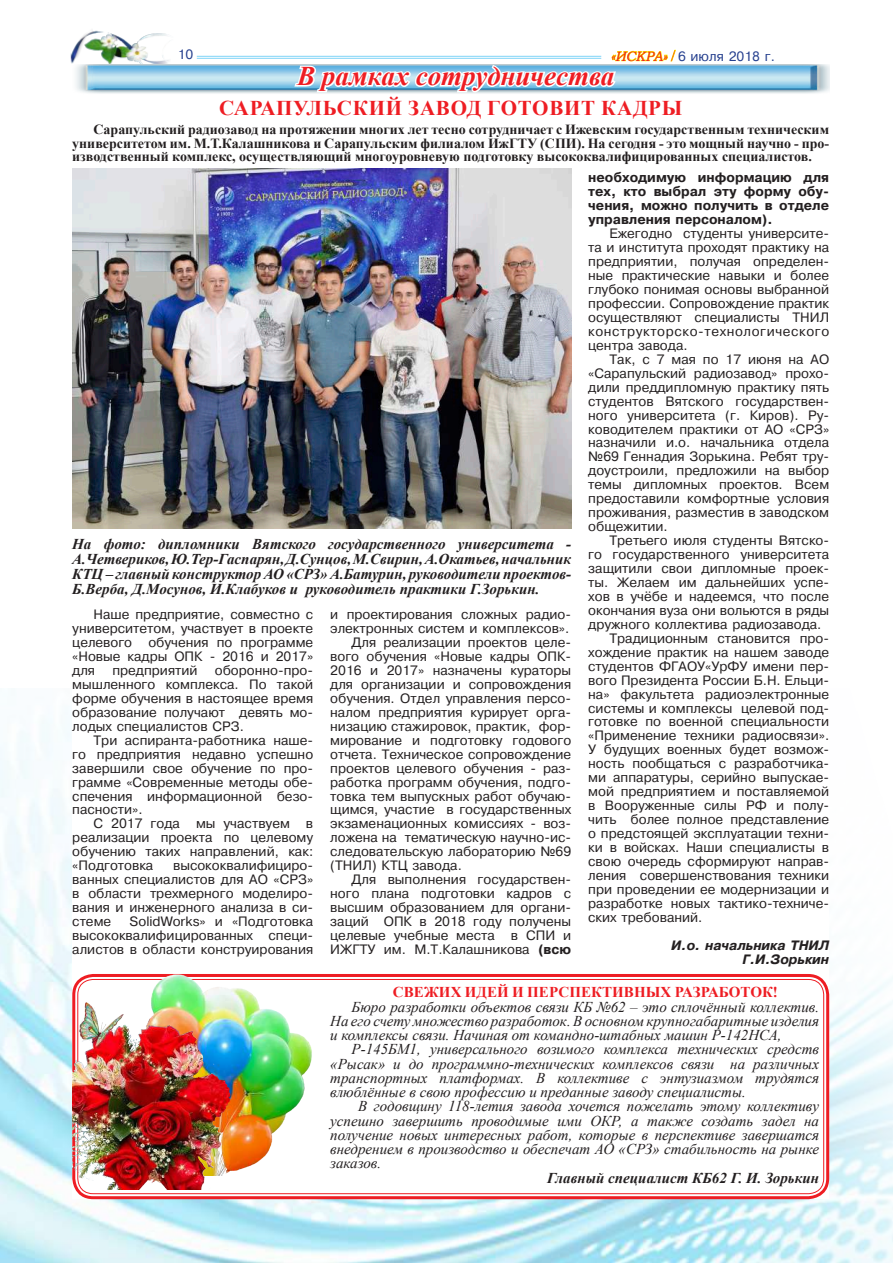
<style>
.page{position:relative;width:893px;height:1263px;background:#fff}
.page>*{position:absolute;margin:0;border:0;box-sizing:border-box;transform-origin:0 0}
.t1{font:italic 700 27px "Times New Roman";color:#ee1d23}
.t2{font:700 21px "Times New Roman";letter-spacing:.035em;color:#ee1d23}
.t3{font:italic 15px/14.2px "Times New Roman";color:#231f20;text-align:justify}
.t4{font:italic 700 15px/15px "Times New Roman";color:#231f20;text-align:justify}
.t5{font:700 15px "Times New Roman";letter-spacing:.005em;color:#ee1d23}
.t6{font:700 13.95px/13.5px "Times New Roman";color:#231f20;text-align:justify}
.t7{font:13.5px/14px "Pragmatica Cyrillic";color:#231f20;text-align:justify}
.t8{font:13.5px/14px "Pragmatica Bold Cyrillic";color:#231f20;text-align:justify}
.t9{font:13.5px/14px "Pragmatica Bold Italic Cyrillic";color:#231f20;text-align:right}
.t10{font:13.5px "Pragmatica Cyrillic";color:#253f8e}
.s1{font-family:"Bookman Old Style";font-style:italic;color:#ee1d23}
.s2{font-family:"Times New Roman";font-size:15px;color:#ee1d23}
.s3{font-family:"Pragmatica Bold Cyrillic"}
</style>
<div class="page">
<img style="left:71px;top:30px;width:98px;height:34px">
<hr style="left:197px;top:56px;width:404px;height:1px;background:#80d4f7">
<hr style="left:197px;top:58px;width:404px;height:1px;background:#80d4f7">
<img style="left:76px;top:64px;width:753px;height:30px">
<img style="left:0;top:719px;width:893px;height:544px">
<div style="left:72px;top:561px;width:757px;height:638px;background:#fff"></div>
<svg style="left:292px;top:49px;width:384px;height:169px"></svg>
<img style="left:72px;top:168px;width:499px;height:361px">
<div style="left:72px;top:974px;width:757px;height:225px;border:3px solid #ee1d23;border-radius:20px"></div>
<img style="left:127px;top:974px;width:186px;height:140px">
<img style="left:72px;top:985px;width:214px;height:204px">
<p class="t10" style="left:178px;top:47px;width:17px">10</p>
<p class="t10" style="left:611px;top:49px;width:165px"><span class="s1">«ИСКРА»</span> <span class="s2">/</span> 6 июля 2018 г.</p>
<h1 class="t1" style="left:297px;top:57px;width:319px">В рамках сотрудничества</h1>
<h2 class="t2" style="left:219px;top:93px;width:465px">САРАПУЛЬСКИЙ ЗАВОД ГОТОВИТ КАДРЫ</h2>
<p class="t6" style="left:72px;top:122px;width:758px;text-indent:21px">Сарапульский радиозавод на протяжении многих лет тесно сотрудничает с Ижевским государственным техническим университетом им. М.Т.Калашникова и Сарапульским филиалом ИжГТУ (СПИ). На сегодня - это мощный научно - про&shy;изводственный комплекс, осуществляющий многоуровневую подготовку высококвалифицированных специалистов.</p>
<p class="t4" style="left:72px;top:536px;width:500px">На фото: дипломники Вятского государственного университета - А.Четвериков, Ю.Тер-Гаспарян, Д.Сунцов, М.Свирин, А.Окатьев, начальник КТЦ – главный конструктор АО «СРЗ» А.Батурин, руководители проектов-Б.Верба, Д.Мосунов, И.Клабуков и руководитель практики Г.Зорькин.</p>
<p class="t7" style="left:72px;top:608px;width:242px;text-indent:21px">Наше предприятие, совместно с университетом, участвует в проекте целевого обучения по программе «Новые кадры ОПК - 2016 и 2017» для</p>
<p class="t7" style="left:330px;top:608px;width:242px">и проектирования сложных радио-</p>
<p class="t7" style="left:330px;top:622px;width:241px">электронных систем и комплексов».</p>
<p class="t7" style="left:351px;top:636px;width:221px">Для реализации проектов целе-</p>
<p class="t7" style="left:330px;top:650px;width:242px">вого обучения «Новые кадры ОПК-</p>
<p class="t7" style="left:330px;top:664px;width:242px">2016 и 2017» назначены кураторы</p>
<p class="t7" style="left:330px;top:678px;width:242px">для организации и сопровождения</p>
<p class="t7" style="left:330px;top:691px;width:242px">обучения. Отдел управления персо-</p>
<p class="t7" style="left:330px;top:705px;width:242px">налом предприятия курирует орга-</p>
<p class="t7" style="left:330px;top:719px;width:242px">низацию стажировок, практик, фор-</p>
<p class="t7" style="left:330px;top:733px;width:242px">мирование и подготовку годового</p>
<p class="t7" style="left:330px;top:747px;width:242px">отчета. Техническое сопровождение</p>
<p class="t7" style="left:330px;top:761px;width:242px">проектов целевого обучения - раз-</p>
<p class="t7" style="left:330px;top:775px;width:242px">работка программ обучения, подго-</p>
<p class="t7" style="left:330px;top:789px;width:242px">товка тем выпускных работ обучаю-</p>
<p class="t7" style="left:330px;top:803px;width:242px">щимся, участие в государственных</p>
<p class="t7" style="left:330px;top:817px;width:242px">экзаменационных комиссиях - воз-</p>
<p class="t7" style="left:330px;top:831px;width:242px">ложена на тематическую научно-ис-</p>
<p class="t7" style="left:330px;top:845px;width:242px">следовательскую лабораторию ¹69</p>
<p class="t7" style="left:330px;top:859px;width:133px">(ТНИЛ) КТЦ завода.</p>
<p class="t7" style="left:351px;top:873px;width:221px">Для выполнения государствен-</p>
<p class="t7" style="left:330px;top:887px;width:242px">ного плана подготовки кадров с</p>
<p class="t7" style="left:330px;top:901px;width:242px">высшим образованием для органи-</p>
<p class="t7" style="left:330px;top:915px;width:242px">заций ОПК в 2018 году получены</p>
<p class="t7" style="left:330px;top:929px;width:242px">целевые учебные места в СПИ и</p>
<p class="t7" style="left:330px;top:943px;width:242px">ИЖГТУ им. М.Т.Калашникова <span class="s3">(всю</span></p>
<p class="t7" style="left:72px;top:664px;width:242px;text-indent:142px">оборонно-про&shy;мышленного комплекса. По такой форме обучения в настоящее время образование получают девять мо&shy;лодых специалистов СРЗ.</p>
<p class="t7" style="left:72px;top:733px;width:242px;text-indent:21px">Три аспиранта-работника наше&shy;го предприятия недавно успешно завершили свое обучение по про&shy;грамме «Современные методы обе&shy;спечения информационной безо&shy;пасности».</p>
<p class="t7" style="left:72px;top:817px;width:242px;text-indent:21px">С 2017 года мы участвуем в реализации проекта по целевому обучению таких направлений, как: «Подготовка</p>
<p class="t7" style="left:112px;top:664px;width:87px">предприятий</p>
<p class="t7" style="left:72px;top:859px;width:242px;text-indent:101px">высококвалифициро&shy;ванных специалистов для АО «СРЗ» в области трехмерного моделиро&shy;вания и инженерного анализа в си&shy;стеме</p>
<p class="t7" style="left:72px;top:915px;width:242px;text-indent:57px">SolidWorks» и «Подготовка высококвалифицированных специ&shy;алистов в области конструирования</p>
<p class="t8" style="left:588px;top:171px;width:242px">необходимую информацию для тех, кто выбрал эту форму обу&shy;чения, можно получить в отделе управления персоналом).</p>
<p class="t7" style="left:588px;top:227px;width:243px;text-indent:21px">Ежегодно студенты университе&shy;та и института проходят практику на предприятии, получая определен&shy;ные практические навыки и более глубоко понимая основы выбранной профессии. Сопровождение практик осуществляют специалисты ТНИЛ конструкторско-технологического центра завода.</p>
<p class="t7" style="left:588px;top:352px;width:242px;text-indent:21px">Так, с 7 мая по 17 июня на АО «Сарапульский радиозавод» прохо&shy;дили преддипломную практику пять студентов Вятского государствен&shy;ного университета (г. Киров). Ру&shy;ководителем практики от АО «СРЗ» назначили и.о. начальника отдела ¹69 Геннадия Зорькина. Ребят тру&shy;доустроили, предложили на выбор темы дипломных проектов. Всем предоставили комфортные условия проживания, разместив в заводском общежитии.</p>
<p class="t7" style="left:609px;top:534px;width:221px">Третьего июля студенты Вятско-</p>
<p class="t7" style="left:588px;top:548px;width:242px">го государственного университета</p>
<p class="t7" style="left:588px;top:562px;width:242px">защитили свои дипломные проек-</p>
<p class="t7" style="left:588px;top:576px;width:242px">ты. Желаем им дальнейших успе-</p>
<p class="t7" style="left:588px;top:590px;width:242px">хов в уч¸бе и надеемся, что после</p>
<p class="t7" style="left:588px;top:603px;width:242px">окончания вуза они вольются в ряды</p>
<p class="t7" style="left:588px;top:617px;width:235px">дружного коллектива радиозавода.</p>
<p class="t7" style="left:609px;top:631px;width:221px">Традиционным становится про-</p>
<p class="t7" style="left:588px;top:645px;width:242px">хождение практик на нашем заводе</p>
<p class="t7" style="left:588px;top:659px;width:242px">студентов ФГАОУ«УрФУ имени пер-</p>
<p class="t7" style="left:588px;top:673px;width:242px">вого Президента России Б.Н. Ельци-</p>
<p class="t7" style="left:588px;top:687px;width:242px">на» факультета радиоэлектронные</p>
<p class="t7" style="left:588px;top:701px;width:242px">системы и комплексы целевой под-</p>
<p class="t7" style="left:588px;top:715px;width:242px">готовке по военной специальности</p>
<p class="t7" style="left:588px;top:729px;width:242px">«Применение техники радиосвязи».</p>
<p class="t7" style="left:588px;top:743px;width:242px">У будущих военных будет возмож-</p>
<p class="t7" style="left:588px;top:757px;width:242px">ность пообщаться с разработчика-</p>
<p class="t7" style="left:588px;top:771px;width:242px">ми аппаратуры, серийно выпускае-</p>
<p class="t7" style="left:588px;top:785px;width:242px">мой предприятием и поставляемой</p>
<p class="t7" style="left:588px;top:799px;width:242px">в Вооруженные силы РФ и полу-</p>
<p class="t7" style="left:588px;top:813px;width:242px">чить более полное представление</p>
<p class="t7" style="left:588px;top:827px;width:242px">о предстоящей эксплуатации техни-</p>
<p class="t7" style="left:588px;top:841px;width:242px">ки в войсках. Наши специалисты в</p>
<p class="t7" style="left:588px;top:855px;width:242px">свою очередь сформируют направ-</p>
<p class="t7" style="left:588px;top:869px;width:242px">ления совершенствования техники</p>
<p class="t7" style="left:588px;top:882px;width:242px">при проведении ее модернизации и</p>
<p class="t7" style="left:588px;top:896px;width:242px">разработке новых тактико-техниче-</p>
<p class="t7" style="left:588px;top:910px;width:116px">ских требований.</p>
<p class="t9" style="left:671px;top:938px;width:159px">И.о. начальника ТНИЛ<br>Г.И.Зорькин</p>
<p class="t5" style="left:393px;top:981px;width:386px">СВЕЖИХ ИДЕЙ И ПЕРСПЕКТИВНЫХ РАЗРАБОТОК!</p>
<p class="t3" style="left:330px;top:999px;width:490px;text-indent:21px">Бюро разработки объектов связи КБ №62 – это сплочённый коллектив.<br>На его счету множество разработок. В основном крупногабаритные изделия и комплексы связи. Начиная от командно-штабных машин Р-142НСА,</p>
<p class="t3" style="left:330px;top:1042px;width:490px;text-indent:21px">Р-145БМ1, универсального возимого комплекса технических средств «Рысак» и до программно-технических комплексов связи на различных транспортных платформах. В коллективе с энтузиазмом трудятся влюблённые в свою профессию и преданные заводу специалисты.</p>
<p class="t3" style="left:330px;top:1099px;width:490px;text-indent:28px">В годовщину 118-летия завода хочется пожелать этому коллективу успешно завершить проводимые ими ОКР, а также создать задел на получение новых интересных работ, которые в перспективе завершатся внедрением в производство и обеспечат АО «СРЗ» стабильность на рынке заказов.</p>
<p class="t4" style="left:547px;top:1169px;width:273px">Главный специалист КБ62 Г. И. Зорькин</p>
</div>
